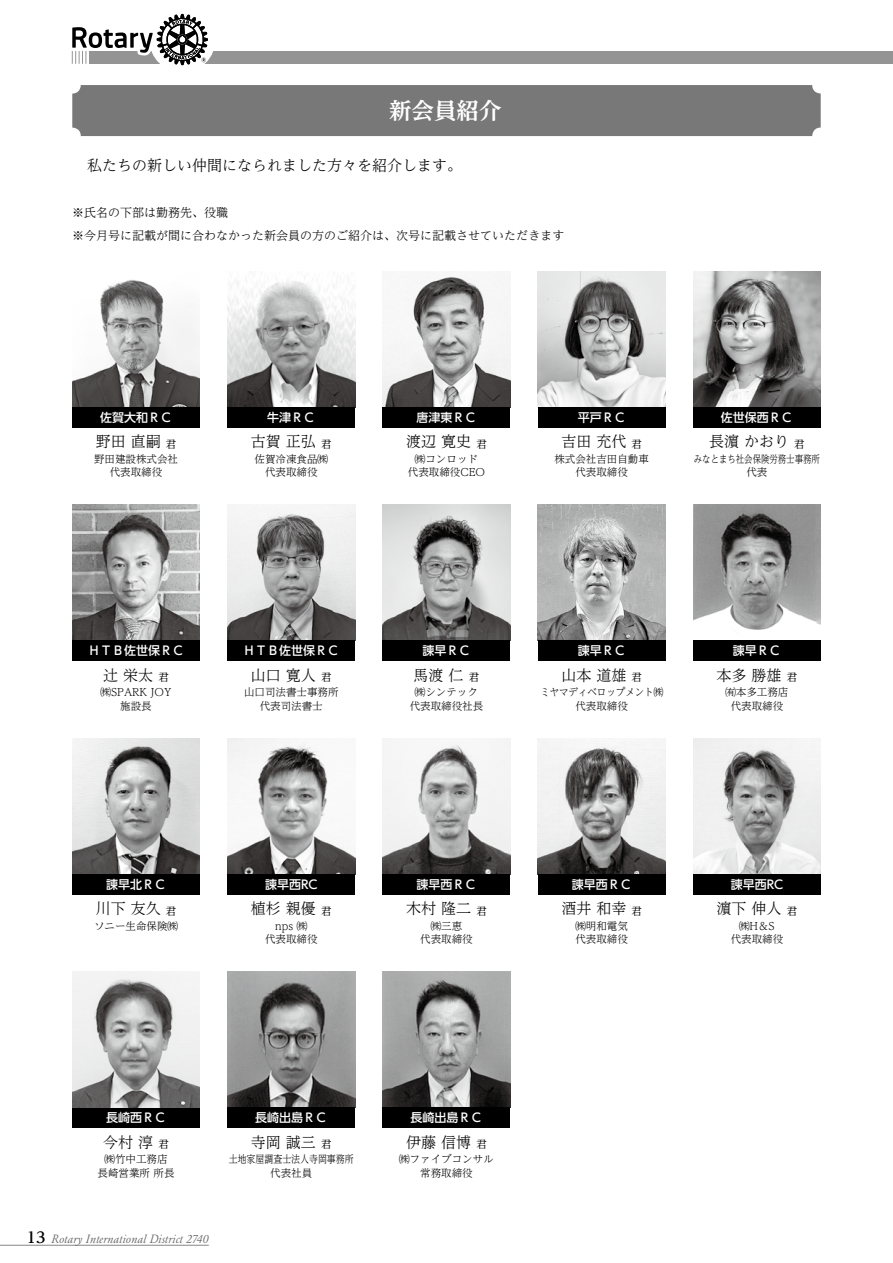
<style>
.page{position:relative;width:893px;height:1263px;background:#fff}
.page>*{position:absolute;margin:0;border:0;box-sizing:border-box;transform-origin:0 0}
.t1{font:700 22.5px "UD Reimin Pr 6";color:#fff}
.t2{font:300 15px "UD Reimin Pr 6";color:#000}
.t3{font:500 12px "UD Shin Go Pr 6";color:#fff}
.t4{font:300 12px/22.5px "UD Reimin Pr 6";color:#000}
.t5{font:italic 12px "Ro Garamond";color:#656464}
.t6{font:300 10.5px/13.5px "UD Reimin Pr 6";color:#000;text-align:center}
.t7{font:300 10.5px/13.5px "UD Reimin Pr 6";color:#000;text-align:center;scale:.85 1}
.t8{font:300 10.5px/13.5px "UD Reimin Pr 6";color:#000;text-align:center;scale:.9 1}
.t9{font:300 10.5px/13.5px "UD Reimin Pr 6";color:#000;text-align:center;scale:.8 1}
.s1{font-weight:400;font-size:10.5px}
.s2{font-family:"UD Reimin Pr 6";font-weight:700;font-style:normal;font-size:15px;color:#000}
</style>
<div class="page">
<div style="left:89px;top:51px;width:804px;height:13px;background:#949495"></div>
<div style="left:149px;top:6px;width:66px;height:67px;background:#fff;border-radius:50%"></div>
<svg style="left:72px;top:13px;width:136px;height:52px"></svg>
<div style="left:72px;top:85px;width:749px;height:51px;background:#797878;border-radius:9px"></div>
<img style="left:72px;top:280px;width:128px;height:127px">
<div style="left:72px;top:407px;width:128px;height:21px;background:#000"></div>
<img style="left:72px;top:505px;width:128px;height:136px">
<div style="left:72px;top:641px;width:128px;height:20px;background:#000"></div>
<img style="left:72px;top:738px;width:128px;height:136px">
<div style="left:72px;top:874px;width:128px;height:20px;background:#000"></div>
<div style="left:72px;top:1107px;width:128px;height:21px;background:#000"></div>
<img style="left:693px;top:271px;width:128px;height:136px">
<div style="left:693px;top:407px;width:128px;height:21px;background:#000"></div>
<img style="left:383px;top:271px;width:127px;height:136px">
<img style="left:538px;top:271px;width:127px;height:136px">
<img style="left:227px;top:281px;width:128px;height:126px">
<div style="left:383px;top:407px;width:127px;height:21px;background:#000"></div>
<div style="left:538px;top:407px;width:127px;height:21px;background:#000"></div>
<div style="left:227px;top:407px;width:128px;height:21px;background:#000"></div>
<img style="left:693px;top:505px;width:128px;height:136px">
<img style="left:227px;top:971px;width:128px;height:136px">
<img style="left:72px;top:971px;width:128px;height:136px">
<img style="left:383px;top:971px;width:127px;height:136px">
<div style="left:693px;top:641px;width:128px;height:20px;background:#000"></div>
<div style="left:227px;top:1107px;width:128px;height:21px;background:#000"></div>
<div style="left:383px;top:1107px;width:127px;height:21px;background:#000"></div>
<img style="left:383px;top:505px;width:127px;height:136px">
<img style="left:538px;top:505px;width:127px;height:136px">
<img style="left:227px;top:505px;width:128px;height:136px">
<div style="left:383px;top:641px;width:127px;height:20px;background:#000"></div>
<div style="left:538px;top:641px;width:127px;height:20px;background:#000"></div>
<div style="left:227px;top:641px;width:128px;height:20px;background:#000"></div>
<img style="left:693px;top:738px;width:128px;height:136px">
<div style="left:693px;top:874px;width:128px;height:20px;background:#000"></div>
<img style="left:383px;top:738px;width:127px;height:136px">
<img style="left:538px;top:738px;width:127px;height:136px">
<img style="left:227px;top:738px;width:128px;height:136px">
<div style="left:383px;top:874px;width:127px;height:20px;background:#000"></div>
<div style="left:538px;top:874px;width:127px;height:20px;background:#000"></div>
<div style="left:227px;top:874px;width:128px;height:20px;background:#000"></div>
<hr style="left:0;top:1245px;width:209px;height:1px;background:#949495">
<h1 class="t1" style="left:389px;top:92px;width:114px">新会員紹介</h1>
<h2 class="t2" style="left:72px;top:153px;width:391px">　私たちの新しい仲間になられました方々を紹介します。</h2>
<p class="t4" style="left:72px;top:201px;width:493px">※氏名の下部は勤務先、役職<br>※今月号に記載が間に合わなかった新会員の方のご紹介は、次号に記載させていただきます</p>
<p class="t3" style="left:100px;top:408px;width:73px">佐賀大和ＲＣ</p>
<h2 class="t2" style="left:96px;top:429px;width:82px">野田直嗣<span class="s1">君</span></h2>
<p class="t6" style="left:94px;top:452px;width:86px">野田建設株式会社代表取締役</p>
<p class="t3" style="left:267px;top:408px;width:49px">牛津ＲＣ</p>
<p class="t3" style="left:416px;top:408px;width:61px">唐津東ＲＣ</p>
<p class="t3" style="left:578px;top:408px;width:49px">平戸ＲＣ</p>
<h2 class="t2" style="left:251px;top:429px;width:82px">古賀正弘<span class="s1">君</span></h2>
<p class="t6" style="left:255px;top:452px;width:75px">佐賀冷凍食品㈱代表取締役</p>
<h2 class="t2" style="left:406px;top:429px;width:82px">渡辺寛史<span class="s1">君</span></h2>
<p class="t6" style="left:408px;top:452px;width:79px">㈱コンロッド<br>代表取締役ＣＥＯ</p>
<h2 class="t2" style="left:561px;top:429px;width:82px">吉田充代<span class="s1">君</span></h2>
<p class="t6" style="left:554px;top:452px;width:96px">株式会社吉田自動車代表取締役</p>
<p class="t3" style="left:721px;top:408px;width:73px">佐世保西ＲＣ</p>
<h2 class="t2" style="left:709px;top:429px;width:97px">長濵かおり<span class="s1">君</span></h2>
<p class="t9" style="left:694px;top:452px;width:159px">みなとまち社会保険労務士事務所代表</p>
<p class="t3" style="left:88px;top:641px;width:98px">ＨＴＢ佐世保ＲＣ</p>
<h2 class="t2" style="left:103px;top:663px;width:67px">辻栄太<span class="s1">君</span></h2>
<p class="t6" style="left:101px;top:685px;width:19px">㈱SPAR</p>
<p class="t6" style="left:120px;top:685px;width:35px;text-align:right">K JOY<br>施設長</p>
<p class="t3" style="left:243px;top:641px;width:97px">ＨＴＢ佐世保ＲＣ</p>
<p class="t3" style="left:422px;top:641px;width:49px">諫早ＲＣ</p>
<p class="t3" style="left:578px;top:641px;width:49px">諫早ＲＣ</p>
<h2 class="t2" style="left:251px;top:663px;width:82px">山口寛人<span class="s1">君</span></h2>
<p class="t6" style="left:244px;top:685px;width:96px">山口司法書士事務所代表司法書士</p>
<h2 class="t2" style="left:414px;top:663px;width:67px">馬渡仁<span class="s1">君</span></h2>
<p class="t6" style="left:410px;top:685px;width:75px">㈱シンテック代表取締役社長</p>
<h2 class="t2" style="left:561px;top:663px;width:82px">山本道雄<span class="s1">君</span></h2>
<p class="t8" style="left:540px;top:685px;width:138px">ミヤマディベロップメント㈱代表取締役</p>
<p class="t3" style="left:733px;top:641px;width:49px">諫早ＲＣ</p>
<h2 class="t2" style="left:716px;top:663px;width:82px">本多勝雄<span class="s1">君</span></h2>
<p class="t6" style="left:725px;top:685px;width:65px">㈲本多工務店代表取締役</p>
<p class="t3" style="left:106px;top:875px;width:61px">諫早北ＲＣ</p>
<p class="t3" style="left:265px;top:875px;width:54px">諫早西RC</p>
<p class="t3" style="left:416px;top:875px;width:61px">諫早西ＲＣ</p>
<p class="t3" style="left:572px;top:875px;width:61px">諫早西ＲＣ</p>
<p class="t3" style="left:731px;top:875px;width:54px">諫早西RC</p>
<h2 class="t2" style="left:96px;top:896px;width:82px">川下友久<span class="s1">君</span></h2>
<p class="t6" style="left:94px;top:919px;width:86px">ソニー生命保険㈱</p>
<h2 class="t2" style="left:251px;top:896px;width:82px">植杉親優<span class="s1">君</span></h2>
<p class="t6" style="left:275px;top:919px;width:6px">nps</p>
<p class="t6" style="left:265px;top:919px;width:54px;text-align:left;text-indent:32px">㈱代表取締役</p>
<h2 class="t2" style="left:406px;top:896px;width:82px">木村隆二<span class="s1">君</span></h2>
<p class="t6" style="left:420px;top:919px;width:54px">㈱三恵<br>代表取締役</p>
<h2 class="t2" style="left:561px;top:896px;width:82px">酒井和幸<span class="s1">君</span></h2>
<p class="t6" style="left:575px;top:919px;width:54px;text-align:left">㈱明和電気代表取締役</p>
<h2 class="t2" style="left:716px;top:896px;width:82px">濵下伸人<span class="s1">君</span></h2>
<p class="t6" style="left:731px;top:919px;width:54px">㈱Ｈ＆Ｓ<br>代表取締役</p>
<p class="t3" style="left:106px;top:1108px;width:61px">長崎西ＲＣ</p>
<p class="t3" style="left:255px;top:1108px;width:73px">長崎出島ＲＣ</p>
<p class="t3" style="left:410px;top:1108px;width:73px">長崎出島ＲＣ</p>
<h2 class="t2" style="left:103px;top:1130px;width:67px">今村淳<span class="s1">君</span></h2>
<p class="t6" style="left:98px;top:1152px;width:78px">㈱竹中工務店<br>長崎営業所所長</p>
<h2 class="t2" style="left:251px;top:1130px;width:82px">寺岡誠三<span class="s1">君</span></h2>
<p class="t7" style="left:229px;top:1152px;width:148px">土地家屋調査士法人寺岡事務所代表社員</p>
<h2 class="t2" style="left:406px;top:1130px;width:82px">伊藤信博<span class="s1">君</span></h2>
<p class="t6" style="left:399px;top:1152px;width:96px">㈱ファイブコンサル常務取締役</p>
<p class="t5" style="left:27px;top:1232px;width:183px"><span class="s2">13</span> Rotary International District 2740</p>
</div>
